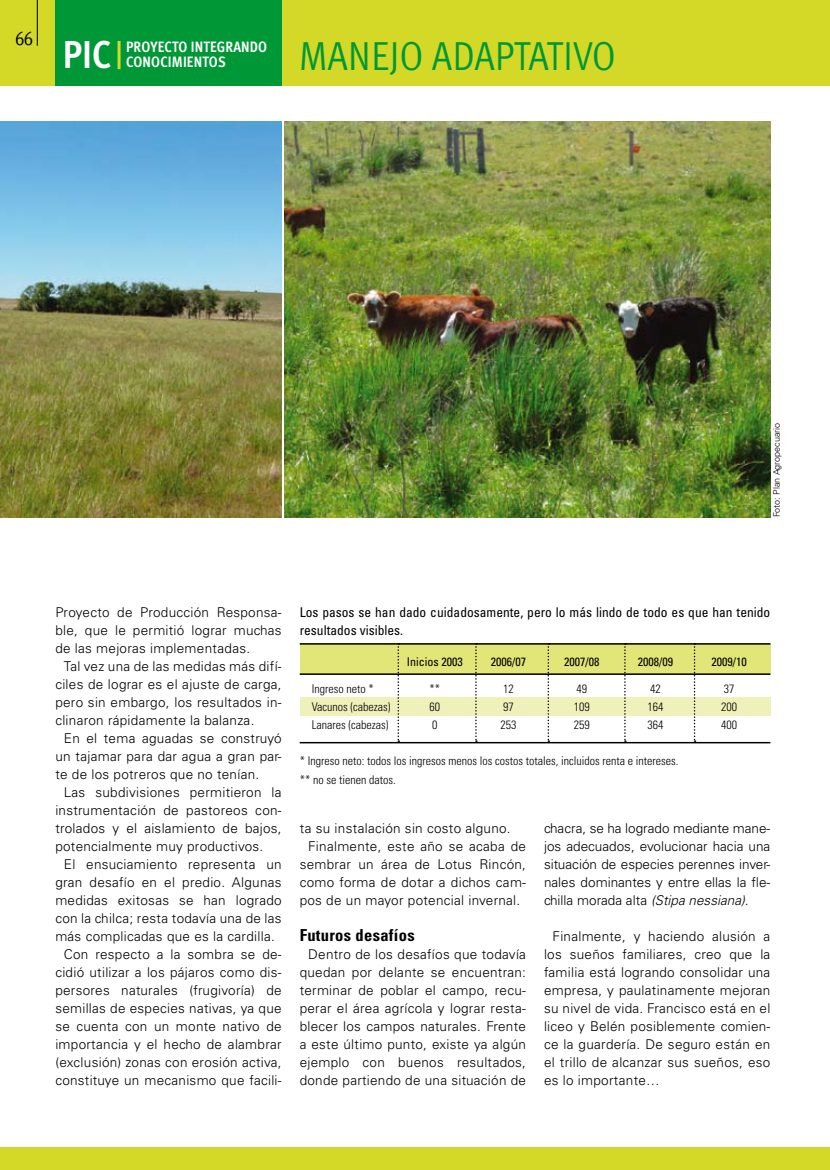
<style>
.page{position:relative;width:830px;height:1170px;background:#fff}
.page>*{position:absolute;margin:0;border:0;box-sizing:border-box;transform-origin:0 0}
.t1{font:40.5px "Meta Cond";letter-spacing:.015em;color:#009836}
.t2{font:700 39px "Meta Cond";color:#fff}
.t3{font:19.5px "Meta Cond";color:#000}
.t4{font:700 condensed 16.5px "Univers LT Std";letter-spacing:.02em;color:#000}
.t5{font:700 15px "Meta Cond";letter-spacing:.01em;color:#fff}
.t6{font:300 13.5px/18px "Univers LT Std";letter-spacing:.02em;color:#000;text-align:justify}
.t7{font:condensed 13.5px/18px "Univers LT Std";color:#000}
.t8{font:300 condensed 12px/18px "Univers LT Std";color:#000}
.t9{font:condensed 12px "Univers LT Std";color:#000}
.t10{font:300 9px "Univers LT Std";color:#000}
.s1{font-style:italic}
</style>
<div class="page">
<div style="left:0;top:0;width:829px;height:85px;background:#d3d926"></div>
<div style="left:0;top:1147px;width:829px;height:22px;background:#d3d926"></div>
<div style="left:55px;top:0;width:226px;height:85px;background:#009836"></div>
<hr style="left:37px;top:0;width:1px;height:46px;background:#000">
<hr style="left:117px;top:41px;width:3px;height:28px;background:#d3d926">
<div style="left:299px;top:697px;width:471px;height:18px;background:#eff1bb"></div>
<div style="left:299px;top:643px;width:471px;height:32px;background:#e2e578"></div>
<img style="left:0;top:121px;width:281px;height:396px">
<img style="left:284px;top:121px;width:486px;height:396px">
<hr style="left:299px;top:643px;width:471px;height:1px;background:#000">
<hr style="left:299px;top:673px;width:471px;height:2px;background:#000">
<hr style="left:299px;top:741px;width:471px;height:2px;background:#000">
<svg style="left:547px;top:643px;width:2px;height:98px"></svg>
<svg style="left:624px;top:643px;width:1px;height:98px"></svg>
<svg style="left:693px;top:643px;width:2px;height:98px"></svg>
<svg style="left:475px;top:643px;width:1px;height:98px"></svg>
<svg style="left:397px;top:643px;width:2px;height:98px"></svg>
<h3 class="t3" style="left:15px;top:28px;width:20px">66</h3>
<h2 class="t2" style="left:63px;top:32px;width:50px">PIC</h2>
<p class="t5" style="left:126px;top:38px;width:143px">PROYECTO INTEGRANDO</p>
<p class="t5" style="left:126px;top:53px;width:101px">CONOCIMIENTOS</p>
<h1 class="t1" style="left:299px;top:33px;width:318px">MANEJO ADAPTATIVO</h1>
<p class="t10" style="left:771px;top:517px;width:96px;rotate:-90deg">Foto: Plan Agropecuario</p>
<p class="t6" style="left:55px;top:603px;width:228px">Proyecto de Producción Responsa&shy;ble, que le permitió lograr muchas de las mejoras implementadas.</p>
<p class="t6" style="left:55px;top:657px;width:228px;text-indent:9px">Tal vez una de las medidas más difí&shy;ciles de lograr es el ajuste de carga, pero sin embargo, los resultados in&shy;clinaron rápidamente la balanza.</p>
<p class="t6" style="left:55px;top:729px;width:228px;text-indent:9px">En el tema aguadas se construyó un tajamar para dar agua a gran par&shy;te de los potreros que no tenían.</p>
<p class="t6" style="left:55px;top:783px;width:228px;text-indent:9px">Las subdivisiones permitieron la instrumentación de pastoreos con&shy;trolados y el aislamiento de bajos, potencialmente muy productivos.</p>
<p class="t6" style="left:64px;top:855px;width:219px">El ensuciamiento representa un</p>
<p class="t6" style="left:55px;top:873px;width:228px">gran desafío en el predio. Algunas</p>
<p class="t6" style="left:55px;top:891px;width:228px">medidas exitosas se han logrado</p>
<p class="t6" style="left:55px;top:909px;width:228px">con la chilca; resta todavía una de las</p>
<p class="t6" style="left:55px;top:927px;width:221px">más complicadas que es la cardilla.</p>
<p class="t6" style="left:64px;top:945px;width:219px">Con respecto a la sombra se de-</p>
<p class="t6" style="left:55px;top:963px;width:228px">cidió utilizar a los pájaros como dis-</p>
<p class="t6" style="left:55px;top:981px;width:228px">persores naturales (frugivoría) de</p>
<p class="t6" style="left:55px;top:999px;width:228px">semillas de especies nativas, ya que</p>
<p class="t6" style="left:55px;top:1017px;width:228px">se cuenta con un monte nativo de</p>
<p class="t6" style="left:55px;top:1035px;width:228px">importancia y el hecho de alambrar</p>
<p class="t6" style="left:55px;top:1053px;width:228px">(exclusión) zonas con erosión activa,</p>
<p class="t6" style="left:55px;top:1071px;width:228px">constituye un mecanismo que facili-</p>
<p class="t7" style="left:299px;top:602px;width:472px">Los pasos se han dado cuidadosamente, pero lo más lindo de todo es que han tenido resultados visibles.</p>
<p class="t9" style="left:406px;top:654px;width:57px">Inicios 2003</p>
<p class="t9" style="left:490px;top:654px;width:37px">2006/07</p>
<p class="t9" style="left:564px;top:654px;width:37px">2007/08</p>
<p class="t9" style="left:637px;top:654px;width:37px">2008/09</p>
<p class="t9" style="left:711px;top:654px;width:37px">2009/10</p>
<p class="t8" style="left:311px;top:680px;width:63px">Ingreso neto *</p>
<p class="t8" style="left:429px;top:680px;width:12px">**</p>
<p class="t8" style="left:503px;top:680px;width:12px">12</p>
<p class="t8" style="left:576px;top:680px;width:12px">49</p>
<p class="t8" style="left:650px;top:680px;width:12px">42</p>
<p class="t8" style="left:723px;top:680px;width:12px">37</p>
<p class="t8" style="left:311px;top:698px;width:80px">Vacunos (cabezas)</p>
<p class="t8" style="left:429px;top:698px;width:12px">60</p>
<p class="t8" style="left:503px;top:698px;width:12px">97</p>
<p class="t8" style="left:573px;top:698px;width:17px">109</p>
<p class="t8" style="left:647px;top:698px;width:17px">164</p>
<p class="t8" style="left:720px;top:698px;width:17px">200</p>
<p class="t8" style="left:311px;top:716px;width:78px">Lanares (cabezas)</p>
<p class="t8" style="left:432px;top:716px;width:7px">0</p>
<p class="t8" style="left:500px;top:716px;width:17px">253</p>
<p class="t8" style="left:573px;top:716px;width:17px">259</p>
<p class="t8" style="left:647px;top:716px;width:17px">364</p>
<p class="t8" style="left:720px;top:716px;width:17px">400</p>
<p class="t8" style="left:299px;top:752px;width:380px">* Ingreso neto: todos los ingresos menos los costos totales, incluidos renta e intereses. ** no se tienen datos.</p>
<p class="t6" style="left:299px;top:819px;width:212px">ta su instalación sin costo alguno.</p>
<p class="t6" style="left:308px;top:837px;width:219px">Finalmente, este año se acaba de</p>
<p class="t6" style="left:299px;top:855px;width:228px">sembrar un área de Lotus Rincón,</p>
<p class="t6" style="left:299px;top:873px;width:228px">como forma de dotar a dichos cam-</p>
<p class="t6" style="left:299px;top:891px;width:222px">pos de un mayor potencial invernal.</p>
<p class="t4" style="left:299px;top:925px;width:116px">Futuros desafíos</p>
<p class="t6" style="left:299px;top:945px;width:228px;text-indent:9px">Dentro de los desafíos que todavía quedan por delante se encuentran: terminar de poblar el campo, recu&shy;perar el área agrícola y lograr resta&shy;blecer los campos naturales. Frente a este último punto, existe ya algún ejemplo con buenos resultados, donde partiendo de una situación de</p>
<p class="t6" style="left:543px;top:819px;width:228px">chacra, se ha logrado mediante mane&shy;jos adecuados, evolucionar hacia una situación de especies perennes inver&shy;nales dominantes y entre ellas la fle&shy;chilla morada alta <span class="s1">(Stipa nessiana).</span></p>
<p class="t6" style="left:543px;top:927px;width:228px;text-indent:9px">Finalmente, y haciendo alusión a los sueños familiares, creo que la familia está logrando consolidar una empresa, y paulatinamente mejoran su nivel de vida. Francisco está en el liceo y Belén posiblemente comien&shy;ce la guardería. De seguro están en el trillo de alcanzar sus sueños, eso es lo importante…</p>
</div>
